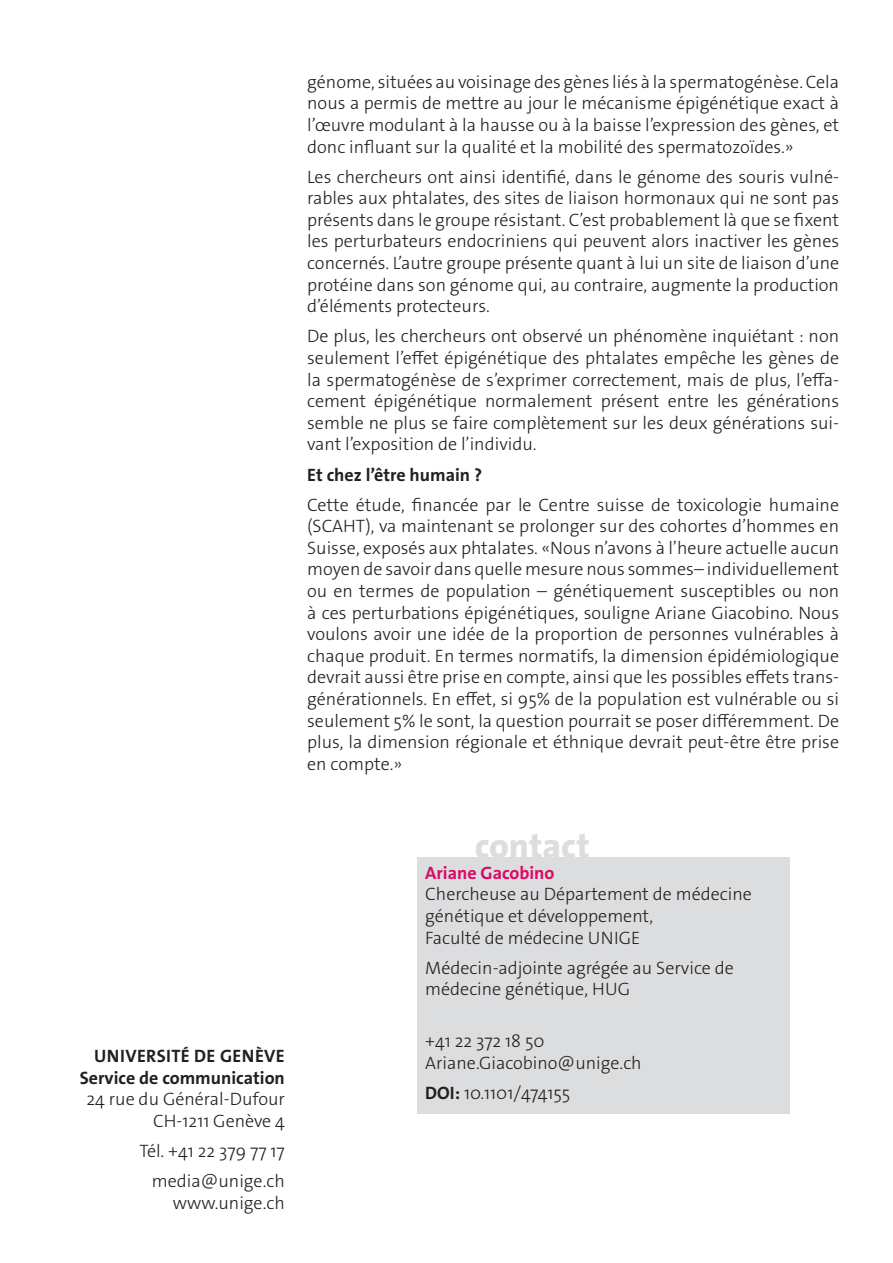
<style>
.page{position:relative;width:893px;height:1263px;background:#fff}
.page>*{position:absolute;margin:0;border:0;box-sizing:border-box;transform-origin:0 0}
._4__texte_courant{font:800 35.7px "The Sans Os F";color:#dcdddf}
._4__texte_courant-2{font:300 18px/21.6px "The Sans Os F";color:#231f20;text-align:justify}
.texte_courant{font:300 18px/21.6px "The Sans Os F";color:#231f20;text-align:right}
._4__texte_courant-3{font:700 18px "The Sans Os F";color:#231f20}
.texte_courant-2{font:700 18px "The Sans Os F";letter-spacing:.02em;color:#231f20}
.s1{font-weight:700}
.s2{font-weight:700;color:#db0a62}
</style>
<div class="page">
<div style="left:417px;top:857px;width:372px;height:256px;background:#dcdddf"></div>
<p class="_4__texte_courant-2" style="left:307px;top:71px;width:533px">génome, situées au voisinage des gènes liés à la spermatogénèse. Cela nous a permis de mettre au jour le mécanisme épigénétique exact à l’œuvre modulant à la hausse ou à la baisse l’expression des gènes, et donc influant sur la qualité et la mobilité des spermatozoïdes.»</p>
<p class="_4__texte_courant-2" style="left:307px;top:166px;width:533px">Les chercheurs ont ainsi identifié, dans le génome des souris vulné&shy;rables aux phtalates, des sites de liaison hormonaux qui ne sont pas présents dans le groupe résistant. C’est probablement là que se fixent les perturbateurs endocriniens qui peuvent alors inactiver les gènes concernés. L’autre groupe présente quant à lui un site de liaison d’une protéine dans son génome qui, au contraire, augmente la production d’éléments protecteurs.</p>
<p class="_4__texte_courant-2" style="left:307px;top:326px;width:533px">De plus, les chercheurs ont observé un phénomène inquiétant : non seulement l’effet épigénétique des phtalates empêche les gènes de la spermatogénèse de s’exprimer correctement, mais de plus, l’effa&shy;cement épigénétique normalement présent entre les générations semble ne plus se faire complètement sur les deux générations sui&shy;vant l’exposition de l’individu.</p>
<p class="_4__texte_courant-3" style="left:307px;top:463px;width:177px">Et chez l’être humain ?</p>
<p class="_4__texte_courant-2" style="left:307px;top:494px;width:533px">Cette étude, financée par le Centre suisse de toxicologie humaine (SCAHT), va maintenant se prolonger sur des cohortes d’hommes en Suisse, exposés aux phtalates. «Nous n’avons à l’heure actuelle aucun moyen de savoir dans quelle mesure nous sommes– individuellement ou en termes de population – génétiquement susceptibles ou non à ces perturbations épigénétiques, souligne Ariane Giacobino. Nous voulons avoir une idée de la proportion de personnes vulnérables à chaque produit. En termes normatifs, la dimension épidémiologique devrait aussi être prise en compte, ainsi que les possibles effets trans&shy;générationnels. En effet, si 95% de la population est vulnérable ou si seulement 5% le sont, la question pourrait se poser différemment. De plus, la dimension régionale et éthnique devrait peut-être être prise en compte.»</p>
<p class="texte_courant-2" style="left:94px;top:1044px;width:192px">UNIVERSITÉ DE GENÈVE</p>
<p class="texte_courant" style="left:80px;top:1067px;width:207px"><span class="s1">Service de communication<br></span>24 rue du Général-Dufour<br>CH-1211 Genève 4</p>
<p class="texte_courant" style="left:139px;top:1140px;width:147px">Tél. +41 22 379 77 17</p>
<p class="texte_courant" style="left:152px;top:1170px;width:135px">media@unige.ch www.unige.ch</p>
<p class="_4__texte_courant" style="left:475px;top:823px;width:116px">contact</p>
<p class="_4__texte_courant-2" style="left:425px;top:862px;width:328px;text-align:left"><span class="s2">Ariane Gacobino<br></span>Chercheuse au Département de médecine génétique et développement,<br>Faculté de médecine UNIGE</p>
<p class="_4__texte_courant-2" style="left:425px;top:957px;width:310px">Médecin-adjointe agrégée au Service de médecine génétique, HUG</p>
<p class="_4__texte_courant-2" style="left:425px;top:1030px;width:218px">+41 22 372 18 50<br>Ariane.Giacobino@unige.ch</p>
<p class="_4__texte_courant-2" style="left:425px;top:1082px;width:147px"><span class="s1">DOI:</span> 10.1101/474155</p>
</div>
